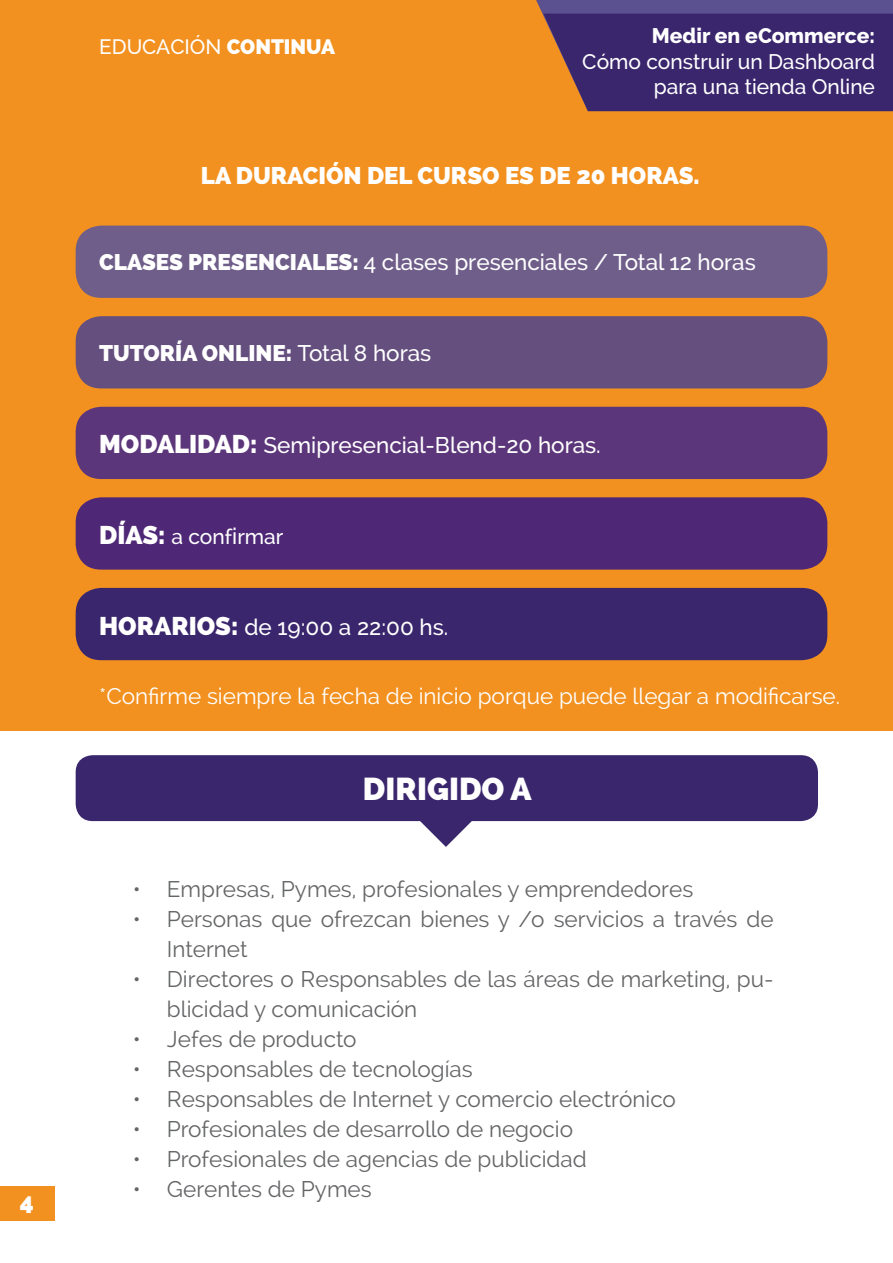
<style>
.page{position:relative;width:893px;height:1263px;background:#fff}
.page>*{position:absolute;margin:0;border:0;box-sizing:border-box;transform-origin:0 0}
.t1{font:800 31.5px "Raleway";color:#fff}
.t2{font:800 24px "Raleway";color:#fff}
.t3{font:22.5px/30px "Raleway";color:#646567}
.t4{font:500 22.5px "Raleway";color:#fff}
.t5{font:22.5px "Raleway";color:#fff}
.t6{font:800 22.5px "Raleway";color:#fff}
.t7{font:500 21px/25.5px "Raleway";color:#fff;text-align:right}
.t8{font:800 21px "Raleway";color:#fff}
.t9{font:500 20.85px "Raleway";color:#fff}
.s1{font-weight:800}
.s2{font-weight:500}
.s3{font-weight:800;font-size:25.5px}
.s4{font-size:22.5px}
</style>
<div class="page">
<div style="left:0;top:0;width:893px;height:730px;background:#f29120"></div>
<div style="left:76px;top:226px;width:751px;height:72px;background:#6f5e89;border-radius:26px"></div>
<div style="left:76px;top:407px;width:751px;height:72px;background:#5c367a;border-radius:26px"></div>
<div style="left:76px;top:316px;width:751px;height:72px;background:#644f7e;border-radius:26px"></div>
<div style="left:76px;top:497px;width:751px;height:73px;background:#4e2877;border-radius:26px"></div>
<div style="left:76px;top:588px;width:751px;height:72px;background:#3a266d;border-radius:26px"></div>
<div style="left:0;top:1187px;width:54px;height:34px;background:#f29120"></div>
<svg style="left:536px;top:0;width:357px;height:111px;background:#4c336b"></svg>
<div style="left:76px;top:755px;width:742px;height:66px;background:#3a266d;border-radius:17px"></div>
<svg style="left:417px;top:821px;width:59px;height:26px"></svg>
<p class="t2" style="left:20px;top:1188px;width:16px">4</p>
<p class="t9" style="left:99px;top:35px;width:237px">EDUCACIÓN <span class="s1">CONTINUA</span></p>
<p class="t8" style="left:652px;top:24px;width:225px">Medir en eCommerce:</p>
<p class="t7" style="left:582px;top:48px;width:294px">Cómo construir un Dashboard para una tienda Online</p>
<p class="t2" style="left:201px;top:162px;width:500px">LA DURACIÓN DEL CURSO ES DE 20 HORAS.</p>
<p class="t4" style="left:99px;top:249px;width:658px"><span class="s1">CLASES PRESENCIALES:</span> 4 clases presenciales / Total 12 horas</p>
<p class="t6" style="left:99px;top:340px;width:334px">TUTORÍA ONLINE: <span class="s2">Total 8 horas</span></p>
<p class="t4" style="left:99px;top:432px;width:503px"><span class="s3">MODALIDAD:</span> Semipresencial-Blend-20 horas.</p>
<p class="t7" style="left:99px;top:524px;width:186px"><span class="s3">DÍAS:</span> a conf<span class="s4">i</span>rmar</p>
<p class="t4" style="left:99px;top:614px;width:351px"><span class="s3">HORARIOS:</span> de 19:00 a 22:00 hs.</p>
<p class="t5" style="left:99px;top:683px;width:742px">*Confirme siempre la fecha de inicio porque puede llegar a modificarse.</p>
<h1 class="t1" style="left:363px;top:771px;width:170px">DIRIGIDO A</h1>
<p class="t3" style="left:133px;top:874px;width:562px">• Empresas, Pymes, profesionales y emprendedores</p>
<p class="t3" style="left:167px;top:904px;width:608px;text-indent:-34px">• Personas que ofrezcan bienes y /o servicios a través de<br>Internet</p>
<p class="t3" style="left:167px;top:964px;width:608px;text-indent:-34px">• Directores o Responsables de las áreas de marketing, pu&shy;blicidad y comunicación</p>
<p class="t3" style="left:133px;top:1024px;width:225px">• Jefes de producto</p>
<p class="t3" style="left:133px;top:1054px;width:342px">• Responsables de tecnologías</p>
<p class="t3" style="left:133px;top:1084px;width:545px">• Responsables de Internet y comercio electrónico</p>
<p class="t3" style="left:133px;top:1114px;width:442px">• Profesionales de desarrollo de negocio</p>
<p class="t3" style="left:133px;top:1144px;width:456px">• Profesionales de agencias de publicidad</p>
<p class="t3" style="left:133px;top:1174px;width:240px">• Gerentes de Pymes</p>
</div>
